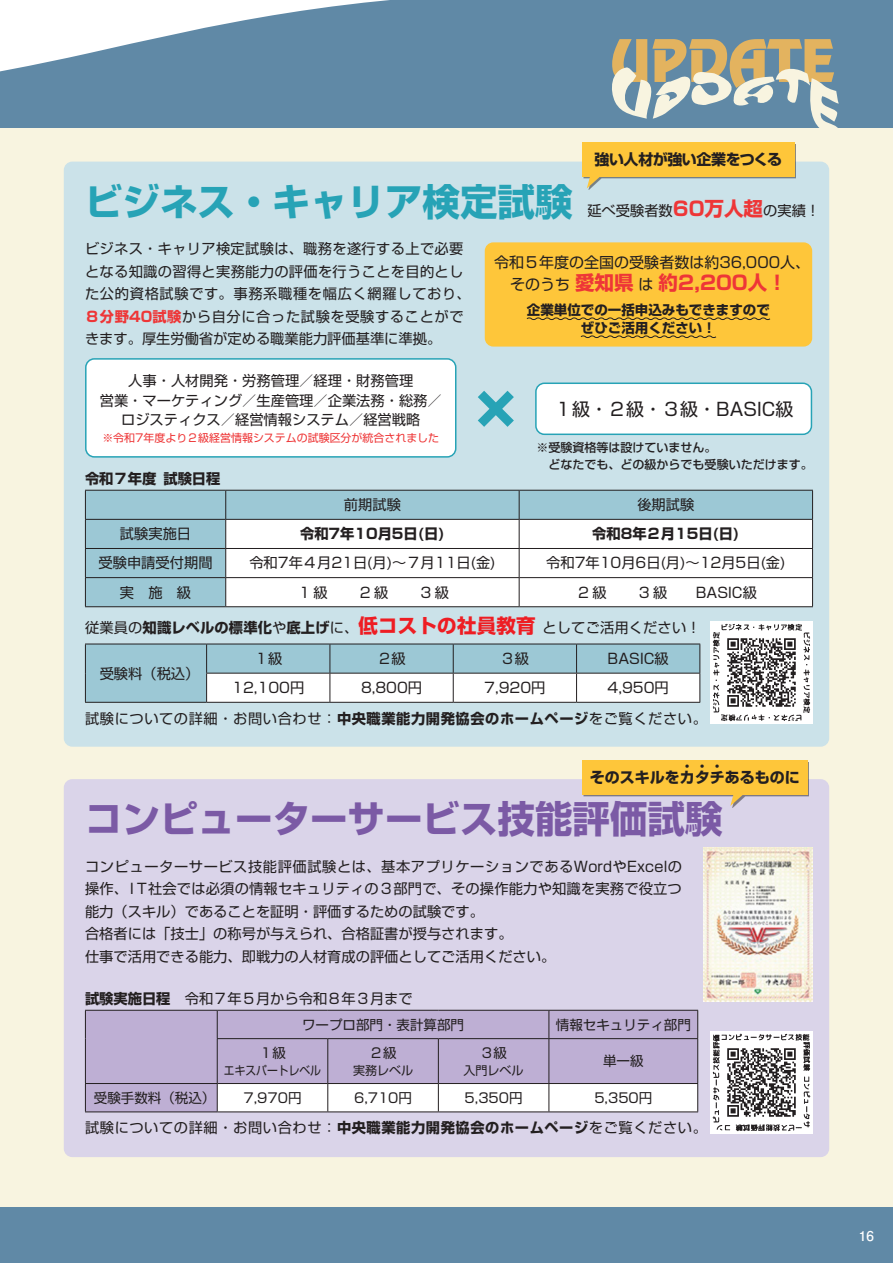
<style>
.page{position:relative;width:893px;height:1263px;background:#fff}
.page>*{position:absolute;margin:0;border:0;box-sizing:border-box;transform-origin:0 0}
.t1{font:700 37.5px "Shin Go Pro";color:#7b5aa5}
.t2{font:700 37.5px "Shin Go Pro";color:#27a3b6}
.t3{font:700 19.5px "Shin Go Pro";color:#ee3637}
.t4{font:18px "Shin Go Pro";color:#231f20}
.t5{font:15px "Shin Go Pro";color:#231f20}
.t6{font:700 15px "Shin Go Pro";color:#231f20}
.t7{font:700 15px "Shin Go Pro";letter-spacing:-.035em;color:#231f20}
.t8{font:14.25px/22.5px "Shin Go Pro";color:#231f20;text-align:center}
.t9{font:14.25px/22.5px "Shin Go Pro";letter-spacing:.025em;color:#231f20}
.t10{font:14.25px/30.6px "Shin Go Pro";letter-spacing:.04em;color:#231f20}
.t11{font:700 14.25px "Shin Go Pro";color:#231f20}
.t12{font:13.5px "Shin Go Pro";color:#231f20}
.t13{font:700 13.5px/18px "Shin Go Pro";color:#231f20;text-align:center}
.t14{font:700 13.5px "Futo Go B101 Pro";color:#fff}
.t15{font:500 12px/16.5px "Shin Go Pro";color:#231f20}
.t16{font:12px "Shin Go Pro";color:#231f20}
.t17{font:12px "Shin Go Pro";color:#231f20;scale:.9 1}
.t18{font:10.95px "Shin Go Pro";color:#ee3637}
.t19{font:7.5px "Kenten Generic";color:#231f20}
.s1{font-weight:700;color:#ee3637}
.s2{font-weight:700;font-size:19.5px;color:#ee3637}
.s3{font-weight:400;font-size:15px;color:#231f20}
.s4{font-weight:700}
.s5{font-weight:700;font-size:19.5px;color:#ee1d23}
</style>
<div class="page">
<div style="left:0;top:121px;width:893px;height:1092px;background:#f8f4e0"></div>
<div style="left:0;top:1208px;width:893px;height:55px;background:#6089a6"></div>
<svg style="left:0;top:0;width:893px;height:128px;background:#7598b1"></svg>
<svg style="left:609px;top:39px;width:230px;height:89px;background:#a5ada0"></svg>
<div style="left:64px;top:162px;width:765px;height:585px;background:#cbe2e9;border-radius:9px"></div>
<div style="left:86px;top:491px;width:726px;height:115px;background:#9cc8d5"></div>
<div style="left:226px;top:520px;width:586px;height:86px;background:#fff"></div>
<hr style="left:85px;top:490px;width:141px;height:1px;background:#231f20">
<hr style="left:226px;top:490px;width:293px;height:1px;background:#231f20">
<hr style="left:519px;top:490px;width:294px;height:1px;background:#231f20">
<hr style="left:85px;top:519px;width:141px;height:1px;background:#231f20">
<hr style="left:226px;top:519px;width:293px;height:1px;background:#231f20">
<hr style="left:519px;top:519px;width:294px;height:1px;background:#231f20">
<hr style="left:85px;top:548px;width:141px;height:1px;background:#231f20">
<hr style="left:226px;top:548px;width:293px;height:1px;background:#231f20">
<hr style="left:519px;top:548px;width:294px;height:1px;background:#231f20">
<hr style="left:85px;top:577px;width:141px;height:1px;background:#231f20">
<svg style="left:85px;top:491px;width:1px;height:115px"></svg>
<hr style="left:226px;top:577px;width:293px;height:1px;background:#231f20">
<svg style="left:225px;top:491px;width:1px;height:115px"></svg>
<hr style="left:519px;top:577px;width:294px;height:1px;background:#231f20">
<svg style="left:519px;top:491px;width:1px;height:115px"></svg>
<svg style="left:812px;top:491px;width:1px;height:115px"></svg>
<hr style="left:85px;top:606px;width:141px;height:1px;background:#231f20">
<hr style="left:226px;top:606px;width:293px;height:1px;background:#231f20">
<hr style="left:519px;top:606px;width:294px;height:1px;background:#231f20">
<hr style="left:85px;top:702px;width:122px;height:1px;background:#231f20">
<hr style="left:207px;top:702px;width:123px;height:1px;background:#231f20">
<hr style="left:330px;top:702px;width:123px;height:1px;background:#231f20">
<hr style="left:453px;top:702px;width:124px;height:1px;background:#231f20">
<hr style="left:577px;top:702px;width:123px;height:1px;background:#231f20">
<svg style="left:85px;top:644px;width:615px;height:58px;background:#bdd7de"></svg>
<div style="left:485px;top:242px;width:327px;height:105px;background:#fec63a;border-radius:9px"></div>
<svg style="left:526px;top:317px;width:245px;height:3px"></svg>
<svg style="left:580px;top:335px;width:137px;height:3px"></svg>
<div style="left:583px;top:144px;width:213px;height:46px;background:#231f20;opacity:.5"></div>
<svg style="left:587px;top:177px;width:22px;height:11px"></svg>
<div style="left:582px;top:143px;width:213px;height:34px;background:#fec63a"></div>
<div style="left:86px;top:359px;width:370px;height:98px;background:#fff;border-radius:9px"></div>
<div style="left:85px;top:358px;width:371px;height:100px;border:2px solid #27a3b6;border-radius:9px"></div>
<div style="left:536px;top:383px;width:275px;height:51px;background:#fff;border-radius:9px"></div>
<div style="left:535px;top:382px;width:277px;height:53px;border:2px solid #27a3b6;border-radius:9px"></div>
<svg style="left:478px;top:390px;width:36px;height:37px"></svg>
<img style="left:710px;top:621px;width:102px;height:102px">
<div style="left:64px;top:779px;width:765px;height:378px;background:#dad4e9;border-radius:9px"></div>
<div style="left:86px;top:1011px;width:611px;height:100px;background:#beafd4"></div>
<hr style="left:85px;top:1010px;width:132px;height:1px;background:#231f20">
<hr style="left:217px;top:1010px;width:111px;height:1px;background:#231f20">
<hr style="left:328px;top:1010px;width:110px;height:1px;background:#231f20">
<hr style="left:438px;top:1010px;width:111px;height:1px;background:#231f20">
<hr style="left:549px;top:1010px;width:149px;height:1px;background:#231f20">
<hr style="left:217px;top:1038px;width:111px;height:1px;background:#231f20">
<hr style="left:328px;top:1038px;width:110px;height:1px;background:#231f20">
<hr style="left:438px;top:1038px;width:111px;height:1px;background:#231f20">
<hr style="left:549px;top:1038px;width:149px;height:1px;background:#231f20">
<hr style="left:85px;top:1083px;width:132px;height:1px;background:#231f20">
<hr style="left:85px;top:1111px;width:132px;height:1px;background:#231f20">
<svg style="left:85px;top:1011px;width:1px;height:28px"></svg>
<hr style="left:85px;top:1039px;width:1px;height:44px;background:#231f20">
<svg style="left:85px;top:1084px;width:1px;height:27px"></svg>
<svg style="left:217px;top:1011px;width:1px;height:27px"></svg>
<svg style="left:549px;top:1011px;width:1px;height:27px"></svg>
<svg style="left:697px;top:1011px;width:1px;height:27px"></svg>
<hr style="left:217px;top:1039px;width:1px;height:44px;background:#231f20">
<hr style="left:327px;top:1039px;width:1px;height:44px;background:#231f20">
<hr style="left:438px;top:1039px;width:1px;height:44px;background:#231f20">
<hr style="left:549px;top:1039px;width:1px;height:44px;background:#231f20">
<hr style="left:697px;top:1039px;width:1px;height:44px;background:#231f20">
<svg style="left:217px;top:1083px;width:481px;height:29px;background:#f0f0f0"></svg>
<div style="left:583px;top:761px;width:226px;height:46px;background:#231f20;opacity:.5"></div>
<svg style="left:730px;top:794px;width:23px;height:12px"></svg>
<div style="left:582px;top:760px;width:225px;height:34px;background:#fec63a"></div>
<img style="left:710px;top:1032px;width:102px;height:102px">
<img style="left:703px;top:848px;width:109px;height:154px">
<p class="t7" style="left:595px;top:148px;width:189px">強い人材が強い企業をつくる</p>
<h1 class="t2" style="left:85px;top:172px;width:489px">ビジネス・キャリア検定試験</h1>
<p class="t9" style="left:85px;top:236px;width:387px">ビジネス・キャリア検定試験は、職務を遂行する上で必要となる知識の習得と実務能力の評価を行うことを目的とした公的資格試験です。事務系職種を幅広く網羅しており、<br><span class="s1">８分野40試験</span>から自分に合った試験を受験することができます。厚生労働省が定める職業能力評価基準に準拠。</p>
<p class="t8" style="left:587px;top:198px;width:234px">延べ受験者数<span class="s2">60万人超</span>の実績！</p>
<p class="t5" style="left:494px;top:250px;width:317px">令和５年度の全国の受験者数は約36,000人、</p>
<h2 class="t3" style="left:510px;top:267px;width:278px"><span class="s3">そのうち</span> 愛知県 <span class="s3">は</span> 約2,200人！</h2>
<p class="t13" style="left:527px;top:299px;width:244px">企業単位での一括申込みもできますのでぜひご活用ください！</p>
<p class="t8" style="left:100px;top:370px;width:343px;line-height:19.5px">人事・人材開発・労務管理／経理・財務管理<br>営業・マーケティング／生産管理／企業法務・総務／ロジスティクス／経営情報システム／経営戦略</p>
<p class="t18" style="left:102px;top:429px;width:338px">※令和7年度より２級経営情報システムの試験区分が統合されました</p>
<p class="t11" style="left:85px;top:467px;width:137px">令和７年度 試験日程</p>
<p class="t4" style="left:554px;top:394px;width:241px">１級・２級・３級・BASIC級</p>
<p class="t15" style="left:537px;top:438px;width:277px">※受験資格等は設けていません。<br>　どなたでも、どの級からでも受験いただけます。</p>
<p class="t8" style="left:344px;top:492px;width:58px">前期試験</p>
<p class="t8" style="left:637px;top:492px;width:58px">後期試験</p>
<p class="t8" style="left:120px;top:521px;width:73px">試験実施日</p>
<p class="t11" style="left:300px;top:523px;width:146px">令和7年10月5日(日)</p>
<p class="t11" style="left:592px;top:523px;width:149px">令和8年２月15日(日)</p>
<p class="t8" style="left:99px;top:550px;width:115px">受験申請受付期間</p>
<p class="t8" style="left:249px;top:550px;width:248px">令和7年４月21日(月)～７月11日(金)</p>
<p class="t8" style="left:546px;top:550px;width:241px">令和7年10月6日(月)～12月5日(金)</p>
<p class="t8" style="left:120px;top:579px;width:73px">実　施　級</p>
<p class="t8" style="left:298px;top:579px;width:153px">１級　　２級　　３級</p>
<p class="t8" style="left:576px;top:579px;width:182px">２級　　３級　　BASIC級</p>
<p class="t8" style="left:85px;top:614px;width:617px">従業員の<span class="s4">知識レベルの標準化</span>や<span class="s4">底上げ</span>に、<span class="s5">低コストの社員教育</span>としてご活用ください！</p>
<p class="t8" style="left:100px;top:660px;width:101px">受験料（税込）</p>
<p class="t8" style="left:254px;top:646px;width:30px">１級</p>
<p class="t8" style="left:377px;top:646px;width:30px">２級</p>
<p class="t8" style="left:501px;top:646px;width:30px">３級</p>
<p class="t8" style="left:608px;top:646px;width:63px">BASIC級</p>
<p class="t8" style="left:232px;top:675px;width:74px">12,100円</p>
<p class="t8" style="left:361px;top:675px;width:63px">8,800円</p>
<p class="t8" style="left:484px;top:675px;width:63px">7,920円</p>
<p class="t10" style="left:85px;top:671px;width:623px;text-indent:523px">4,950円<br>試験についての詳細・お問い合わせ：<span class="s4">中央職業能力開発協会のホームページ</span>をご覧ください。</p>
<p class="t19" style="left:683px;top:762px;width:39px">444</p>
<p class="t6" style="left:590px;top:765px;width:212px">そのスキルをカタチあるものに</p>
<h1 class="t1" style="left:85px;top:789px;width:639px">コンピューターサービス技能評価試験</h1>
<p class="t8" style="left:85px;top:853px;width:599px;text-align:left">コンピューターサービス技能評価試験とは、基本アプリケーションであるWordやExcelの操作、ＩＴ社会では必須の情報セキュリティの３部門で、その操作能力や知識を実務で役立つ能力（スキル）であることを証明・評価するための試験です。<br>合格者には「技士」の称号が与えられ、合格証書が授与されます。<br>仕事で活用できる能力、即戦力の人材育成の評価としてご活用ください。</p>
<p class="t8" style="left:85px;top:985px;width:329px"><span class="s4">試験実施日程</span>　令和７年５月から令和８年３月まで</p>
<p class="t12" style="left:302px;top:1013px;width:163px">ワープロ部門・表計算部門</p>
<p class="t12" style="left:556px;top:1013px;width:136px">情報セキュリティ部門</p>
<p class="t12" style="left:259px;top:1042px;width:28px">１級</p>
<p class="t17" style="left:224px;top:1060px;width:110px">エキスパートレベル</p>
<p class="t12" style="left:370px;top:1042px;width:28px">２級</p>
<p class="t16" style="left:353px;top:1060px;width:61px">実務レベル</p>
<p class="t12" style="left:480px;top:1042px;width:28px">３級</p>
<p class="t16" style="left:464px;top:1060px;width:61px">入門レベル</p>
<p class="t12" style="left:603px;top:1050px;width:42px">単一級</p>
<p class="t12" style="left:94px;top:1086px;width:123px">受験手数料（税込）</p>
<p class="t12" style="left:244px;top:1086px;width:59px">7,970円</p>
<p class="t12" style="left:354px;top:1086px;width:59px">6,710円</p>
<p class="t12" style="left:465px;top:1086px;width:59px">5,350円</p>
<p class="t12" style="left:594px;top:1086px;width:59px">5,350円</p>
<p class="t10" style="left:85px;top:1111px;width:623px">試験についての詳細・お問い合わせ：<span class="s4">中央職業能力開発協会のホームページ</span>をご覧ください。</p>
<p class="t14" style="left:859px;top:1225px;width:17px">16</p>
</div>
